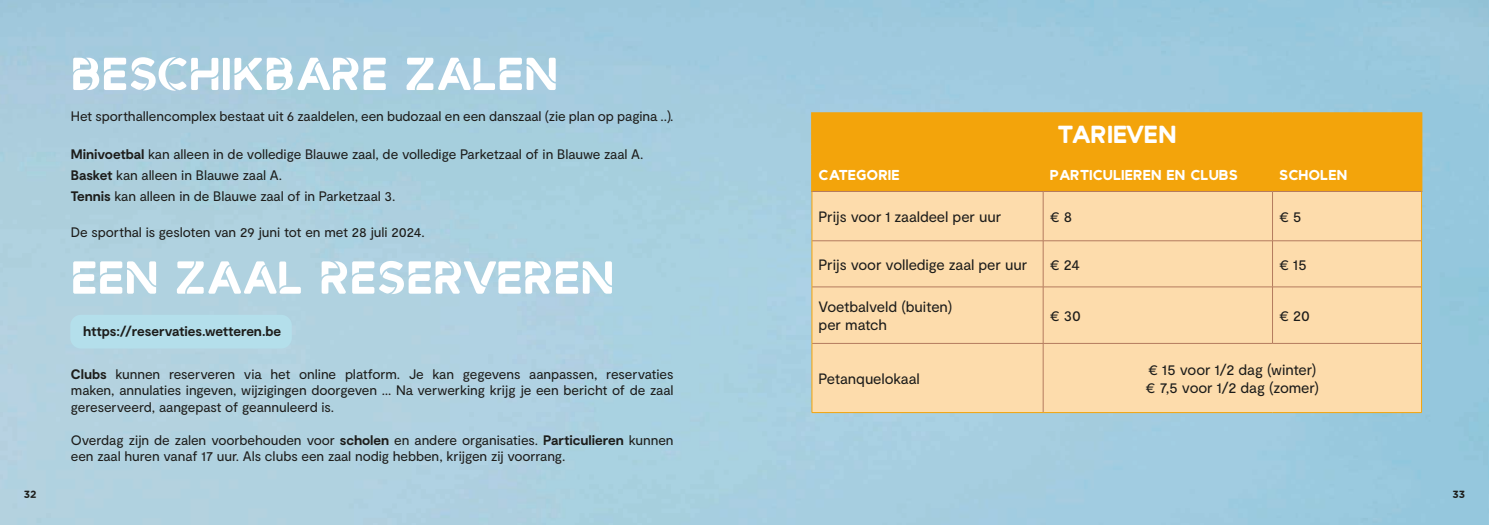
<style>
.page{position:relative;width:1489px;height:525px;background:#fff}
.page>*{position:absolute;margin:0;border:0;box-sizing:border-box;transform-origin:0 0}
.t1{font:56.25px "Wetteren Stencil Bd";color:#fff}
.t2{font:30.12px "Wetteren Solid";color:#fff}
.t3{font:17.5px "Wetteren Solid";color:#fff}
.t4{font:15px/18px "Moderat";letter-spacing:-.005em;color:#1d1d1b}
.t5{font:13.75px/16.5px "Moderat";letter-spacing:-.005em;color:#1d1d1b}
.t6{font:700 13.75px "Moderat";letter-spacing:-.005em;color:#1d1d1b}
.t7{font:12.5px "Wetteren Solid";color:#1d1d1b}
.s1{font-weight:700}
</style>
<div class="page">
<img style="left:0;top:0;width:1488px;height:524px">
<div style="left:70px;top:314px;width:222px;height:34px;background:#b4dfeb;border-radius:11px"></div>
<div style="left:812px;top:114px;width:608px;height:77px;background:#f3a40b"></div>
<div style="left:812px;top:192px;width:609px;height:220px;background:#fddcac"></div>
<hr style="left:811px;top:191px;width:232px;height:1px;background:#b47b5e">
<hr style="left:1043px;top:191px;width:229px;height:1px;background:#b47b5e">
<hr style="left:1042px;top:191px;width:1px;height:49px;background:#b47b5e">
<hr style="left:1272px;top:191px;width:150px;height:1px;background:#b47b5e">
<hr style="left:1272px;top:191px;width:1px;height:49px;background:#b47b5e">
<hr style="left:812px;top:240px;width:231px;height:1px;background:#b47b5e">
<hr style="left:1043px;top:240px;width:229px;height:1px;background:#b47b5e">
<hr style="left:1042px;top:241px;width:1px;height:45px;background:#b47b5e">
<hr style="left:1272px;top:240px;width:149px;height:1px;background:#b47b5e">
<hr style="left:1272px;top:241px;width:1px;height:45px;background:#b47b5e">
<hr style="left:812px;top:286px;width:231px;height:1px;background:#b47b5e">
<hr style="left:1043px;top:286px;width:229px;height:1px;background:#b47b5e">
<hr style="left:1042px;top:287px;width:1px;height:56px;background:#b47b5e">
<hr style="left:1272px;top:286px;width:149px;height:1px;background:#b47b5e">
<hr style="left:1272px;top:287px;width:1px;height:56px;background:#b47b5e">
<hr style="left:812px;top:343px;width:231px;height:1px;background:#b47b5e">
<hr style="left:1043px;top:343px;width:229px;height:1px;background:#b47b5e">
<hr style="left:1042px;top:343px;width:1px;height:69px;background:#b47b5e">
<hr style="left:1272px;top:343px;width:149px;height:1px;background:#b47b5e">
<hr style="left:811px;top:112px;width:232px;height:2px;background:#f3a40b">
<hr style="left:811px;top:114px;width:1px;height:41px;background:#f3a40b">
<hr style="left:1043px;top:112px;width:229px;height:2px;background:#f3a40b">
<hr style="left:1272px;top:112px;width:150px;height:2px;background:#f3a40b">
<hr style="left:1420px;top:114px;width:2px;height:41px;background:#f3a40b">
<hr style="left:811px;top:155px;width:1px;height:36px;background:#f3a40b">
<hr style="left:1420px;top:155px;width:2px;height:36px;background:#f3a40b">
<hr style="left:811px;top:191px;width:1px;height:50px;background:#f3a40b">
<hr style="left:1421px;top:191px;width:1px;height:50px;background:#f3a40b">
<hr style="left:811px;top:241px;width:1px;height:46px;background:#f3a40b">
<hr style="left:1421px;top:241px;width:1px;height:46px;background:#f3a40b">
<hr style="left:811px;top:287px;width:1px;height:56px;background:#f3a40b">
<hr style="left:1421px;top:287px;width:1px;height:56px;background:#f3a40b">
<hr style="left:811px;top:343px;width:1px;height:69px;background:#f3a40b">
<hr style="left:1421px;top:343px;width:1px;height:69px;background:#f3a40b">
<hr style="left:811px;top:412px;width:232px;height:1px;background:#f3a40b">
<hr style="left:1043px;top:412px;width:229px;height:1px;background:#f3a40b">
<hr style="left:1272px;top:412px;width:149px;height:1px;background:#f3a40b">
<p class="t7" style="left:24px;top:487px;width:14px">32</p>
<h1 class="t1" style="left:71px;top:45px;width:488px">beschikbare zalen</h1>
<p class="t5" style="left:71px;top:108px;width:604px">Het sporthallencomplex bestaat uit 6 zaaldelen, een budozaal en een danszaal (zie plan op pagina ..).</p>
<p class="t5" style="left:71px;top:143px;width:574px;line-height:21.2px"><span class="s1">Minivoetbal</span> kan alleen in de volledige Blauwe zaal, de volledige Parketzaal of in Blauwe zaal A.<br><span class="s1">Basket</span> kan alleen in Blauwe zaal A.<br><span class="s1">Tennis</span> kan alleen in de Blauwe zaal of in Parketzaal 3.</p>
<p class="t5" style="left:71px;top:224px;width:355px">De sporthal is gesloten van 29 juni tot en met 28 juli 2024.</p>
<h1 class="t1" style="left:71px;top:248px;width:545px">een zaal reserveren</h1>
<p class="t6" style="left:83px;top:323px;width:199px">https://reservaties.wetteren.be</p>
<p class="t5" style="left:71px;top:366px;width:604px;text-align:justify"><span class="s1">Clubs</span> kunnen reserveren via het online platform. Je kan gegevens aanpassen, reservaties maken, annulaties ingeven, wijzigingen doorgeven … Na verwerking krijg je een bericht of de zaal gereserveerd, aangepast of geannuleerd is.</p>
<p class="t5" style="left:71px;top:432px;width:604px">Overdag zijn de zalen voorbehouden voor <span class="s1">scholen</span> en andere organisaties. <span class="s1">Particulieren</span> kunnen een zaal huren vanaf 17 uur. Als clubs een zaal nodig hebben, krijgen zij voorrang.</p>
<h2 class="t2" style="left:1057px;top:118px;width:121px">tarieven</h2>
<p class="t3" style="left:818px;top:166px;width:83px">categorie</p>
<p class="t3" style="left:1049px;top:166px;width:190px">Particulieren en clubs</p>
<p class="t3" style="left:1279px;top:166px;width:70px">Scholen</p>
<p class="t4" style="left:818px;top:208px;width:184px">Prijs voor 1 zaaldeel per uur</p>
<p class="t4" style="left:1049px;top:208px;width:24px">€ 8</p>
<p class="t4" style="left:1279px;top:208px;width:24px">€ 5</p>
<p class="t4" style="left:818px;top:256px;width:210px">Prijs voor volledige zaal per uur</p>
<p class="t4" style="left:1049px;top:256px;width:32px">€ 24</p>
<p class="t4" style="left:1279px;top:256px;width:29px">€ 15</p>
<p class="t4" style="left:818px;top:298px;width:135px">Voetbalveld (buiten) per match</p>
<p class="t4" style="left:1049px;top:307px;width:33px">€ 30</p>
<p class="t4" style="left:1279px;top:307px;width:32px">€ 20</p>
<p class="t4" style="left:818px;top:370px;width:103px">Petanquelokaal</p>
<p class="t4" style="left:1145px;top:361px;width:175px">€ 15 voor 1/2 dag (winter) € 7,5 voor 1/2 dag (zomer)</p>
<p class="t7" style="left:1452px;top:487px;width:14px">33</p>
</div>
